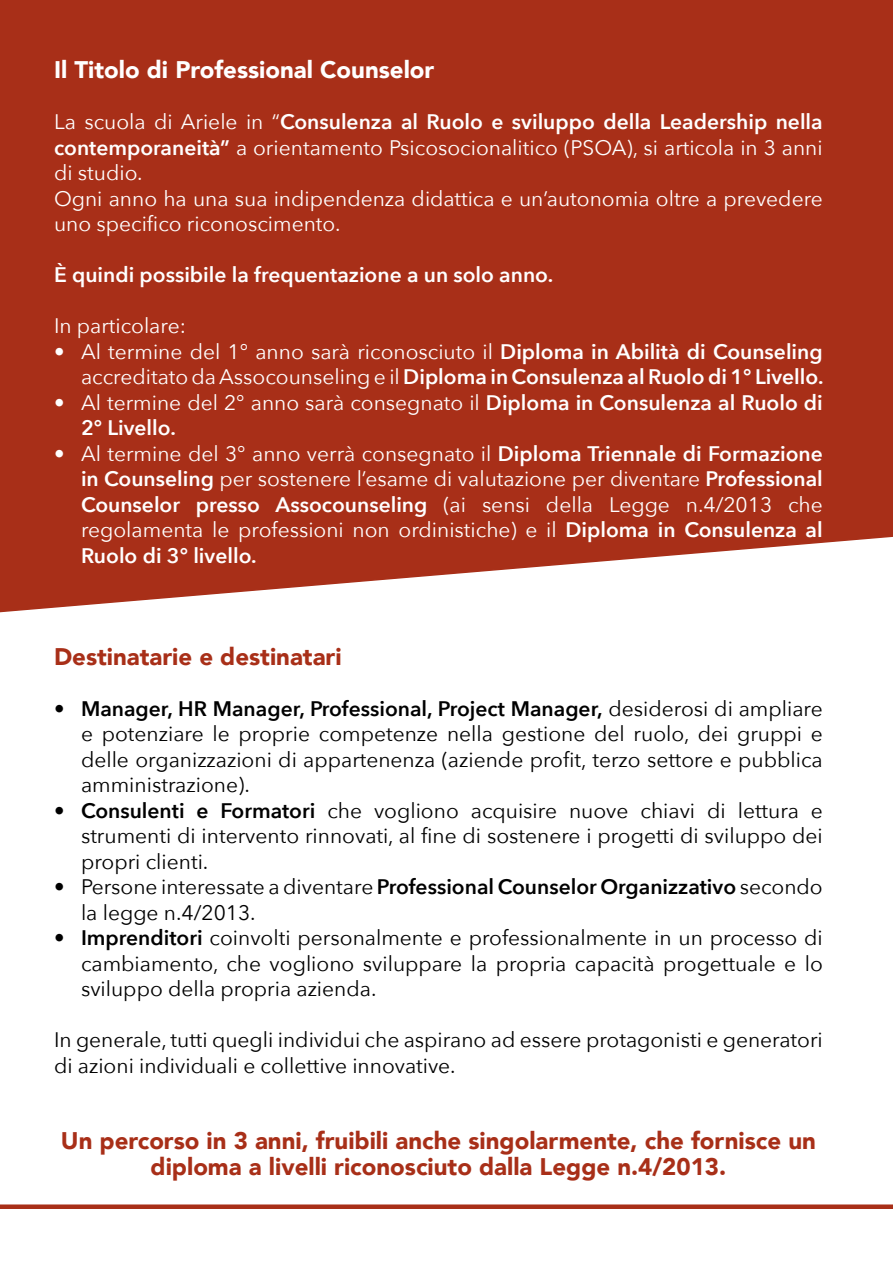
<style>
.page{position:relative;width:893px;height:1263px;background:#fff}
.page>*{position:absolute;margin:0;border:0;box-sizing:border-box;transform-origin:0 0}
.t1{font:900 24px/25.5px "Avenir";color:#a82f18;text-align:center}
.t2{font:900 24px "Avenir";color:#fff}
.t3{font:21px/25.5px "Avenir Next";color:#000;text-align:justify}
.t4{font:21px/25.5px "Avenir Next";color:#fff}
.t5{font:600 21px/25.5px "Avenir Next";color:#fff}
.s1{font-weight:600}
.s2{font-weight:400}
</style>
<div class="page">
<div style="left:0;top:0;width:893px;height:613px;background:#a82f18"></div>
<div style="left:0;top:1204px;width:893px;height:5px;background:#a82f18"></div>
<p class="t2" style="left:54px;top:49px;width:382px">Il Titolo di Professional Counselor</p>
<p class="t4" style="left:54px;top:108px;width:770px">La scuola di Ariele in “<span class="s1">Consulenza al Ruolo e sviluppo della Leadership nella contemporaneità”</span> a orientamento Psicosocionalitico (PSOA), si articola in 3 anni di studio.<br>Ogni anno ha una sua indipendenza didattica e un’autonomia oltre a prevedere uno specifico riconoscimento.</p>
<p class="t5" style="left:54px;top:261px;width:501px">È quindi possibile la frequentazione a un solo anno.</p>
<p class="t4" style="left:54px;top:312px;width:134px">In particolare:</p>
<p class="t4" style="left:54px;top:338px;width:771px;text-align:right">• Al termine del 1° anno sarà riconosciuto il <span class="s1">Diploma in Abilità di Counseling </span>accreditato da Assocounseling e il <span class="s1">Diploma in Consulenza al Ruolo di 1° Livello.</span></p>
<p class="t5" style="left:81px;top:389px;width:743px;text-indent:-27px"><span class="s2">• Al termine del 2° anno sarà consegnato il</span> Diploma in Consulenza al Ruolo di<br>2° Livello.</p>
<p class="t4" style="left:81px;top:440px;width:743px;text-align:justify;text-indent:-27px">• Al termine del 3° anno verrà consegnato il <span class="s1">Diploma Triennale di Formazione in Counseling</span> per sostenere l’esame di valutazione per diventare <span class="s1">Professional Counselor presso Assocounseling</span> (ai sensi della Legge n.4/2013 che regolamenta le professioni non ordinistiche) e il <span class="s1">Diploma in Consulenza al Ruolo di 3° livello.</span></p>
<p class="t1" style="left:54px;top:643px;width:289px">Destinatarie e destinatari</p>
<p class="t3" style="left:81px;top:695px;width:743px;text-indent:-27px"><span class="s1">• Manager, HR Manager, Professional, Project Manager,</span> desiderosi di ampliare e potenziare le proprie competenze nella gestione del ruolo, dei gruppi e delle organizzazioni di appartenenza (aziende profit, terzo settore e pubblica amministrazione).</p>
<p class="t3" style="left:81px;top:797px;width:743px;text-indent:-27px"><span class="s1">• Consulenti e Formatori</span> che vogliono acquisire nuove chiavi di lettura e strumenti di intervento rinnovati, al fine di sostenere i progetti di sviluppo dei propri clienti.</p>
<p class="t3" style="left:81px;top:873px;width:743px;text-indent:-27px">• Persone interessate a diventare <span class="s1">Professional Counselor Organizzativo</span> secondo la legge n.4/2013.</p>
<p class="t3" style="left:81px;top:924px;width:743px;text-indent:-27px"><span class="s1">• Imprenditori</span> coinvolti personalmente e professionalmente in un processo di cambiamento, che vogliono sviluppare la propria capacità progettuale e lo sviluppo della propria azienda.</p>
<p class="t3" style="left:54px;top:1026px;width:770px">In generale, tutti quegli individui che aspirano ad essere protagonisti e generatori di azioni individuali e collettive innovative.</p>
<p class="t1" style="left:61px;top:1127px;width:757px">Un percorso in 3 anni, fruibili anche singolarmente, che fornisce un diploma a livelli riconosciuto dalla Legge n.4/2013.</p>
</div>
